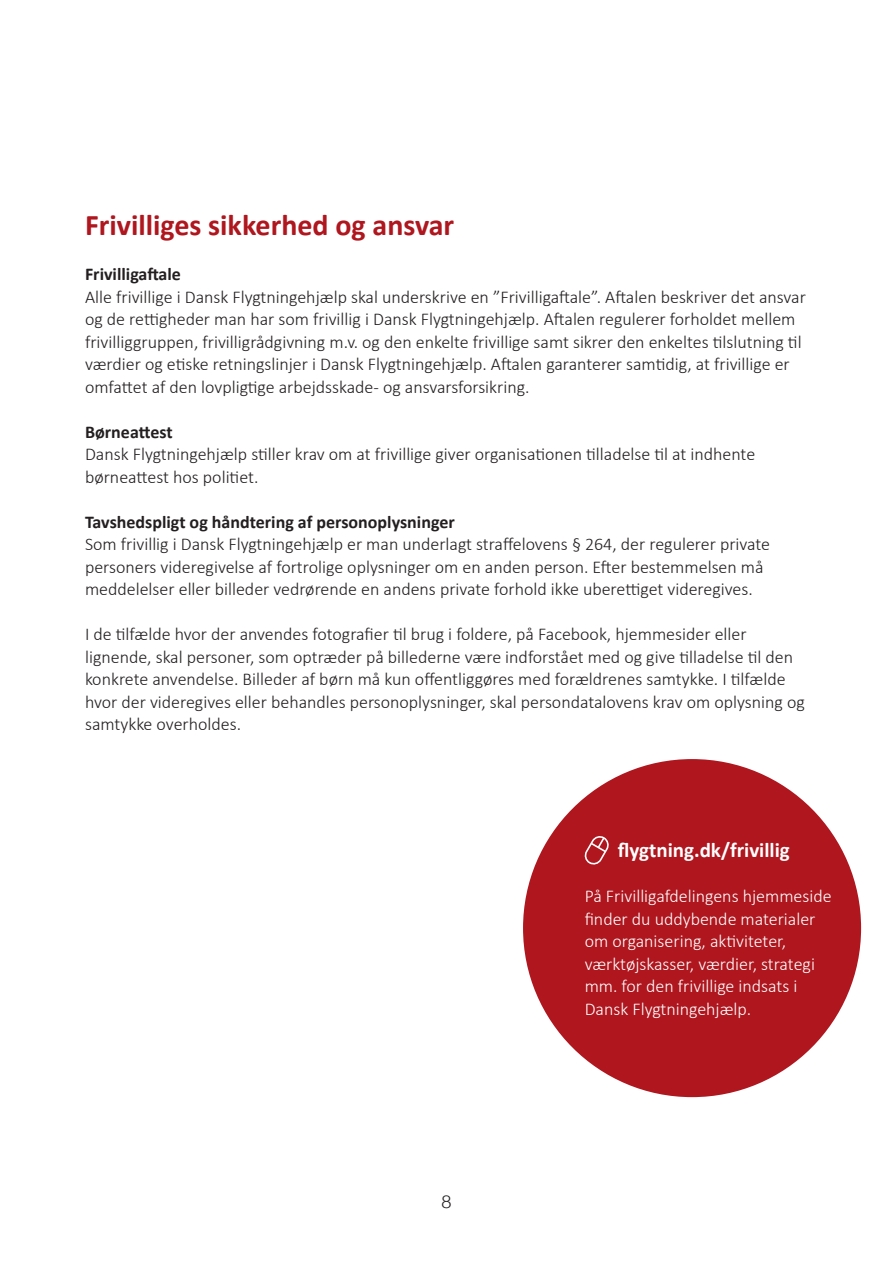
<style>
.page{position:relative;width:893px;height:1263px;background:#fff}
.page>*{position:absolute;margin:0;border:0;box-sizing:border-box;transform-origin:0 0}
.t1{font:700 30px "Calibri";color:#af161e}
.t2{font:700 21px "Calibri";color:#fff}
.t3{font:300 18px/22.5px "Calibri";color:#231f20}
.t4{font:300 18px/22.5px "Calibri";color:#fff}
.t5{font:700 18px "Calibri";color:#231f20}
.t6{font:300 18px "Helvetica Neue LT";color:#231f20}
</style>
<div class="page">
<div style="left:523px;top:759px;width:338px;height:338px;background:#af161e;border-radius:50%"></div>
<svg style="left:584px;top:836px;width:25px;height:29px"></svg>
<p class="t1" style="left:85px;top:204px;width:371px">Frivilliges sikkerhed og ansvar</p>
<p class="t5" style="left:85px;top:261px;width:97px">Frivilligaftale</p>
<p class="t3" style="left:85px;top:285px;width:722px">Alle frivillige i Dansk Flygtningehjælp skal underskrive en ”Frivilligaftale”. Aftalen beskriver det ansvar og de rettigheder man har som frivillig i Dansk Flygtningehjælp. Aftalen regulerer forholdet mellem frivilliggruppen, frivilligrådgivning m.v. og den enkelte frivillige samt sikrer den enkeltes tilslutning til værdier og etiske retningslinjer i Dansk Flygtningehjælp. Aftalen garanterer samtidig, at frivillige er omfattet af den lovpligtige arbejdsskade- og ansvarsforsikring.</p>
<p class="t5" style="left:85px;top:419px;width:89px">Børneattest</p>
<p class="t3" style="left:85px;top:443px;width:672px">Dansk Flygtningehjælp stiller krav om at frivillige giver organisationen tilladelse til at indhente børneattest hos politiet.</p>
<p class="t5" style="left:85px;top:509px;width:371px">Tavshedspligt og håndtering af personoplysninger</p>
<p class="t3" style="left:85px;top:533px;width:687px">Som frivillig i Dansk Flygtningehjælp er man underlagt straffelovens § 264, der regulerer private personers videregivelse af fortrolige oplysninger om en anden person. Efter bestemmelsen må meddelelser eller billeder vedrørende en andens private forhold ikke uberettiget videregives.</p>
<p class="t3" style="left:85px;top:623px;width:721px">I de tilfælde hvor der anvendes fotografier til brug i foldere, på Facebook, hjemmesider eller lignende, skal personer, som optræder på billederne være indforstået med og give tilladelse til den konkrete anvendelse. Billeder af børn må kun offentliggøres med forældrenes samtykke. I tilfælde hvor der videregives eller behandles personoplysninger, skal persondatalovens krav om oplysning og samtykke overholdes.</p>
<p class="t6" style="left:441px;top:1190px;width:12px">8</p>
<p class="t2" style="left:618px;top:835px;width:173px">flygtning.dk/frivillig</p>
<p class="t4" style="left:585px;top:885px;width:248px">På Frivilligafdelingens hjemmeside finder du uddybende materialer om organisering, aktiviteter, værktøjskasser, værdier, strategi mm. for den frivillige indsats i<br>Dansk Flygtningehjælp.</p>
</div>
